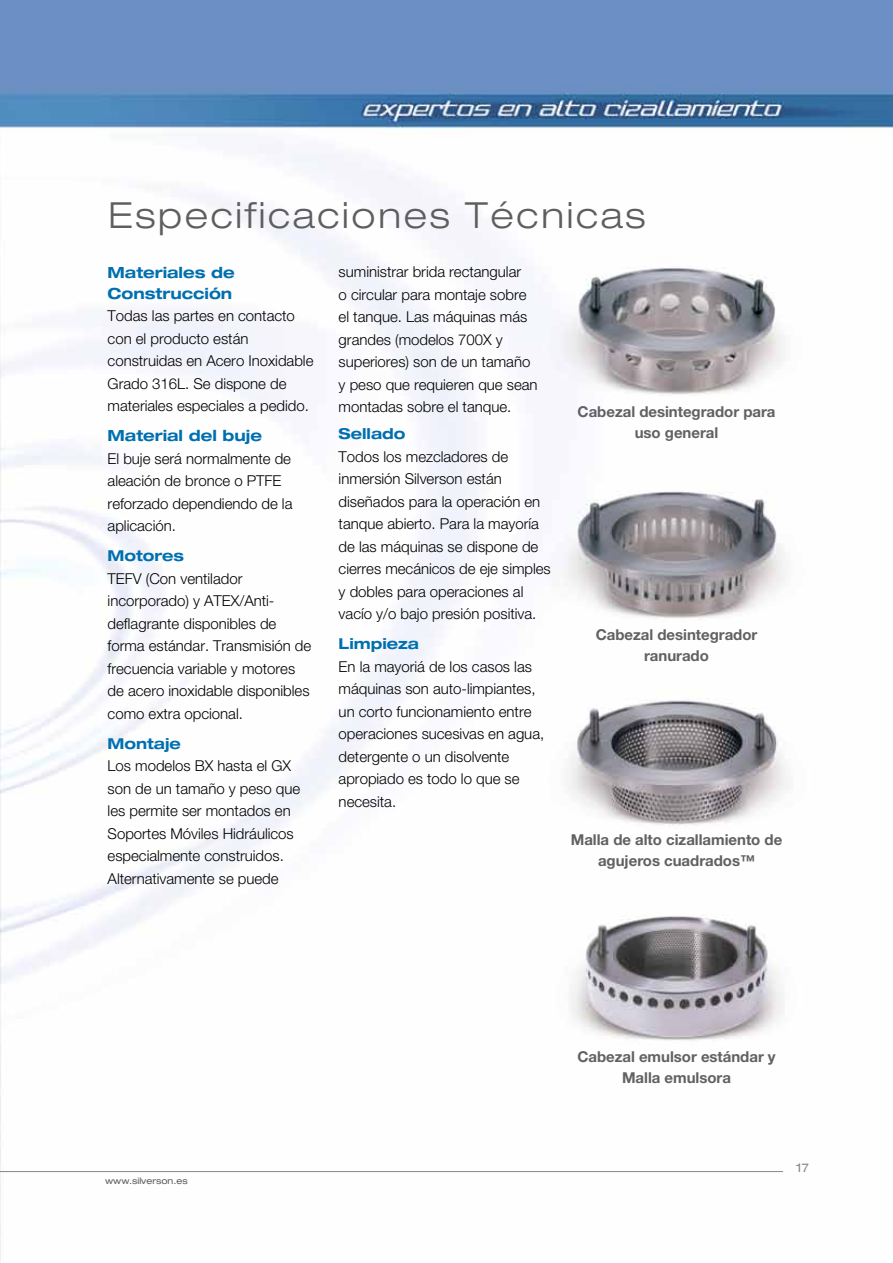
<style>
.page{position:relative;width:893px;height:1263px;background:#fff}
.page>*{position:absolute;margin:0;border:0;box-sizing:border-box;transform-origin:0 0}
.t1{font:300 expanded 36px "Helvetica Neue LT";letter-spacing:.075em;color:#5e5e5f}
.t2{font:700 expanded 15.3px/21px "Helvetica Neue LT";color:#006faf}
.t3{font:300 15px/22.5px "Helvetica Neue LT";color:#000}
.t4{font:700 15px/21px "Helvetica Neue LT";color:#626062;text-align:center}
.t5{font:expanded 12px "Helvetica Neue LT";color:#868787}
.t6{font:expanded 9px "Helvetica Neue LT";color:#5e5e5f}
.s1{font-weight:700;font-stretch:expanded;color:#006faf}
</style>
<div class="page">
<img style="left:0;top:0;width:893px;height:1263px">
<hr style="left:0;top:1171px;width:783px;height:1px;background:#868787">
<p class="t1" style="left:108px;top:193px;width:539px">Especificaciones Técnicas</p>
<p class="t2" style="left:108px;top:261px;width:129px">Materiales de<br>Construcción</p>
<p class="t3" style="left:108px;top:304px;width:207px">Todas las partes en contacto con el producto están construidas en Acero Inoxidable<br>Grado 316L. Se dispone de materiales especiales a pedido.</p>
<p class="t2" style="left:108px;top:425px;width:156px">Material del buje</p>
<p class="t3" style="left:108px;top:447px;width:186px">El buje será normalmente de aleación de bronce o PTFE reforzado dependiendo de la aplicación.</p>
<p class="t3" style="left:108px;top:544px;width:205px"><span class="s1">Motores<br></span>TEFV (Con ventilador incorporado) y ATEX/Anti&shy;deflagrante disponibles de forma estándar. Transmisión de frecuencia variable y motores de acero inoxidable disponibles como extra opcional.</p>
<p class="t3" style="left:108px;top:732px;width:194px"><span class="s1">Montaje<br></span>Los modelos BX hasta el GX son de un tamaño y peso que les permite ser montados en<br>Soportes Móviles Hidráulicos especialmente construidos.<br>Alternativamente se puede</p>
<p class="t3" style="left:339px;top:260px;width:200px">suministrar brida rectangular<br>o circular para montaje sobre el tanque. Las máquinas más grandes (modelos 700X y superiores) son de un tamaño y peso que requieren que sean montadas sobre el tanque.</p>
<p class="t3" style="left:339px;top:422px;width:214px"><span class="s1">Sellado<br></span>Todos los mezcladores de inmersión Silverson están diseñados para la operación en tanque abierto. Para la mayoría de las máquinas se dispone de cierres mecánicos de eje simples y dobles para operaciones al vacío y/o bajo presión positiva.</p>
<p class="t3" style="left:339px;top:632px;width:207px"><span class="s1">Limpieza<br></span>En la mayoriá de los casos las máquinas son auto-limpiantes, un corto funcionamiento entre operaciones sucesivas en agua, detergente o un disolvente apropiado es todo lo que se necesita.</p>
<p class="t4" style="left:578px;top:400px;width:199px">Cabezal desintegrador para uso general</p>
<p class="t4" style="left:596px;top:624px;width:163px">Cabezal desintegrador ranurado</p>
<p class="t4" style="left:571px;top:829px;width:213px">Malla de alto cizallamiento de agujeros cuadrados™</p>
<p class="t6" style="left:105px;top:1175px;width:84px">www.silverson.es</p>
<p class="t4" style="left:577px;top:1046px;width:200px">Cabezal emulsor estándar y<br>Malla emulsora</p>
<p class="t5" style="left:796px;top:1160px;width:14px">17</p>
</div>
